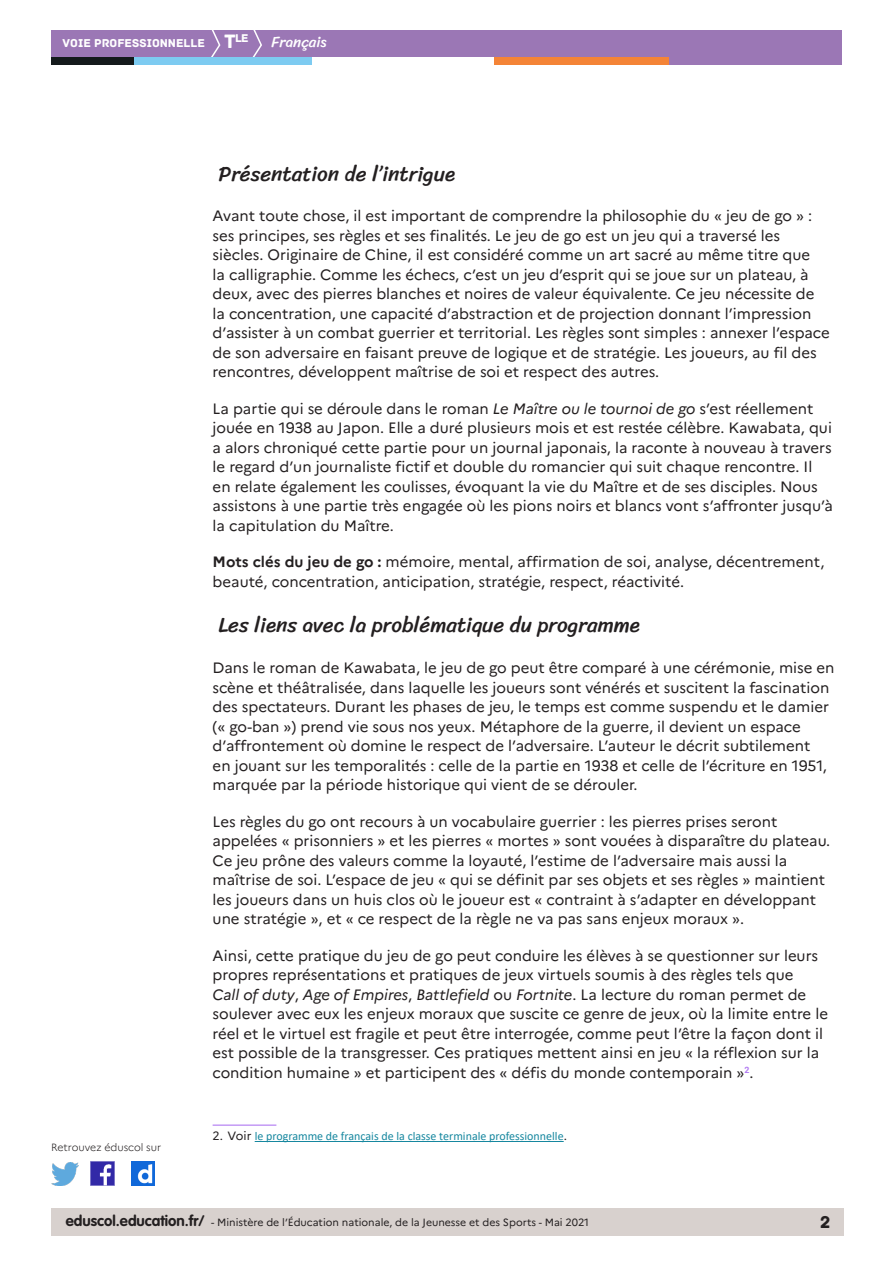
<style>
.page{position:relative;width:893px;height:1263px;background:#fff}
.page>*{position:absolute;margin:0;border:0;box-sizing:border-box;transform-origin:0 0}
._02_titre_1{font:21px "Sriracha";color:#231f20}
.t1{font:18px "Archive";color:#231f20}
.Texte_courant{font:15px/19.5px "Marianne";color:#231f20}
.t2{font:15px "Sriracha";color:#fff}
._11_note_bas_de_page{font:12px "Calibri";color:#16879f}
.t3{font:12px "Archive";color:#fff}
.t4{font:11.85px "Archive";color:#fff}
.t5{font:10.5px "Marianne";color:#231f20}
.t6{font:300 10.5px "Marianne";color:#231f20}
.s1{font-size:20.4px}
.s2{font-style:italic}
.s3{font-weight:700}
.s4{font-family:"Marianne";color:#231f20}
.s5{font-family:"VAG Rounded Std";font-weight:700;font-size:15px}
</style>
<div class="page">
<div style="left:51px;top:1209px;width:792px;height:27px;background:#d8d1ce"></div>
<img style="left:91px;top:1162px;width:23px;height:23px">
<img style="left:51px;top:1163px;width:28px;height:22px">
<img style="left:132px;top:1162px;width:22px;height:23px">
<div style="left:51px;top:30px;width:791px;height:27px;background:#9b77b5"></div>
<svg style="left:211px;top:30px;width:10px;height:27px"></svg>
<svg style="left:252px;top:30px;width:10px;height:27px"></svg>
<div style="left:133px;top:57px;width:179px;height:8px;background:#7dcbf1"></div>
<div style="left:51px;top:57px;width:82px;height:8px;background:#141a1c"></div>
<div style="left:667px;top:57px;width:175px;height:8px;background:#9b77b5"></div>
<div style="left:494px;top:57px;width:175px;height:8px;background:#f48437"></div>
<hr style="left:213px;top:1124px;width:63px;height:2px;background:#b078f2">
<hr style="left:255px;top:1141px;width:309px;height:1px;background:#16879f">
<p class="t4" style="left:235px;top:31px;width:15px">le</p>
<p class="t3" style="left:63px;top:36px;width:175px">VOIE PROFESSIONNELLE <span class="s1">T</span></p>
<p class="t2" style="left:271px;top:33px;width:57px">Français</p>
<p class="t6" style="left:51px;top:1141px;width:112px">Retrouvez éduscol sur</p>
<p class="_02_titre_1" style="left:219px;top:161px;width:238px">Présentation de l’intrigue</p>
<p class="Texte_courant" style="left:213px;top:206px;width:619px">Avant toute chose, il est important de comprendre la philosophie du « jeu de go » : ses principes, ses règles et ses finalités. Le jeu de go est un jeu qui a traversé les siècles. Originaire de Chine, il est considéré comme un art sacré au même titre que<br>la calligraphie. Comme les échecs, c’est un jeu d’esprit qui se joue sur un plateau, à deux, avec des pierres blanches et noires de valeur équivalente. Ce jeu nécessite de la concentration, une capacité d’abstraction et de projection donnant l’impression d’assister à un combat guerrier et territorial. Les règles sont simples : annexer l’espace de son adversaire en faisant preuve de logique et de stratégie. Les joueurs, au fil des rencontres, développent maîtrise de soi et respect des autres.</p>
<p class="Texte_courant" style="left:213px;top:399px;width:622px">La partie qui se déroule dans le roman <span class="s2">Le Maître ou le tournoi de go</span> s’est réellement jouée en 1938 au Japon. Elle a duré plusieurs mois et est restée célèbre. Kawabata, qui a alors chroniqué cette partie pour un journal japonais, la raconte à nouveau à travers le regard d’un journaliste fictif et double du romancier qui suit chaque rencontre. Il en relate également les coulisses, évoquant la vie du Maître et de ses disciples. Nous assistons à une partie très engagée où les pions noirs et blancs vont s’affronter jusqu’à la capitulation du Maître.</p>
<p class="Texte_courant" style="left:213px;top:552px;width:613px"><span class="s3">Mots clés du jeu de go :</span> mémoire, mental, affirmation de soi, analyse, décentrement, beauté, concentration, anticipation, stratégie, respect, réactivité.</p>
<p class="_02_titre_1" style="left:219px;top:613px;width:423px">Les liens avec la problématique du programme</p>
<p class="Texte_courant" style="left:213px;top:658px;width:623px">Dans le roman de Kawabata, le jeu de go peut être comparé à une cérémonie, mise en scène et théâtralisée, dans laquelle les joueurs sont vénérés et suscitent la fascination des spectateurs. Durant les phases de jeu, le temps est comme suspendu et le damier (« go-ban ») prend vie sous nos yeux. Métaphore de la guerre, il devient un espace d’affrontement où domine le respect de l’adversaire. L’auteur le décrit subtilement<br>en jouant sur les temporalités : celle de la partie en 1938 et celle de l’écriture en 1951, marquée par la période historique qui vient de se dérouler.</p>
<p class="Texte_courant" style="left:213px;top:811px;width:619px">Les règles du go ont recours à un vocabulaire guerrier : les pierres prises seront appelées « prisonniers » et les pierres « mortes » sont vouées à disparaître du plateau.<br>Ce jeu prône des valeurs comme la loyauté, l’estime de l’adversaire mais aussi la maîtrise de soi. L’espace de jeu « qui se définit par ses objets et ses règles » maintient les joueurs dans un huis clos où le joueur est « contraint à s’adapter en développant une stratégie », et « ce respect de la règle ne va pas sans enjeux moraux ».</p>
<p class="Texte_courant" style="left:213px;top:945px;width:617px">Ainsi, cette pratique du jeu de go peut conduire les élèves à se questionner sur leurs propres représentations et pratiques de jeux virtuels soumis à des règles tels que<br><span class="s2">Call of duty</span>, <span class="s2">Age of Empires</span>, <span class="s2">Battlefield</span> ou <span class="s2">Fortnite</span>. La lecture du roman permet de soulever avec eux les enjeux moraux que suscite ce genre de jeux, où la limite entre le réel et le virtuel est fragile et peut être interrogée, comme peut l’être la façon dont il est possible de la transgresser. Ces pratiques mettent ainsi en jeu « la réflexion sur la condition humaine » et participent des « défis du monde contemporain »<sup>2</sup>.</p>
<p class="_11_note_bas_de_page" style="left:213px;top:1128px;width:356px"><span class="s4">2. Voir</span> le programme de français de la classe terminale professionnelle<span class="s4">.</span></p>
<p class="t5" style="left:66px;top:1216px;width:525px"><span class="s5">eduscol.education.fr/</span> - Ministère de l’Éducation nationale, de la Jeunesse et des Sports - Mai 2021</p>
<p class="t1" style="left:820px;top:1211px;width:12px">2</p>
</div>
